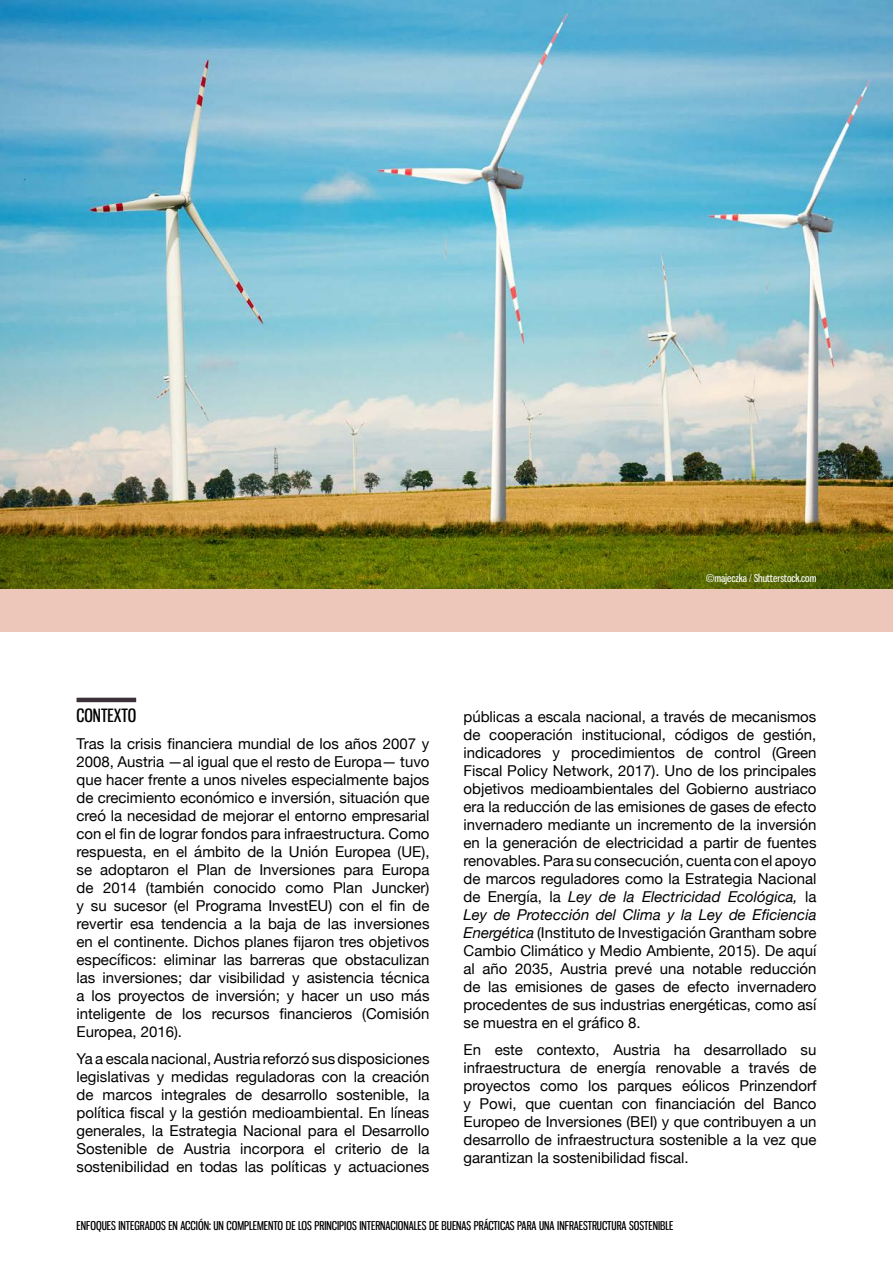
<style>
.page{position:relative;width:893px;height:1263px;background:#fff}
.page>*{position:absolute;margin:0;border:0;box-sizing:border-box;transform-origin:0 0}
.t1{font:18px "Gnuolane Rg";color:#000}
.t2{font:15px/18px "Helvetica Neue";color:#000;text-align:justify}
.t3{font:12px "Gnuolane Rg";color:#000}
.t4{font:10.5px "Gnuolane Rg";color:#fff}
.s1{font-style:italic}
</style>
<div class="page">
<hr style="left:77px;top:698px;width:59px;height:4px;background:#3c3039">
<img style="left:0;top:0;width:893px;height:589px">
<div style="left:0;top:589px;width:893px;height:42px;background:#eec7bb"></div>
<p class="t4" style="left:706px;top:572px;width:112px">©majeczka / Shutterstock.com</p>
<p class="t1" style="left:77px;top:705px;width:61px">CONTEXTO</p>
<p class="t2" style="left:77px;top:735px;width:354px">Tras la crisis financiera mundial de los años 2007 y 2008, Austria —al igual que el resto de Europa— tuvo que hacer frente a unos niveles especialmente bajos de crecimiento económico e inversión, situación que creó la necesidad de mejorar el entorno empresarial con el fin de lograr fondos para infraestructura. Como respuesta, en el ámbito de la Unión Europea (UE), se adoptaron el Plan de Inversiones para Europa de 2014 (también conocido como Plan Juncker) y su sucesor (el Programa InvestEU) con el fin de revertir esa tendencia a la baja de las inversiones en el continente. Dichos planes fijaron tres objetivos específicos: eliminar las barreras que obstaculizan las inversiones; dar visibilidad y asistencia técnica a los proyectos de inversión; y hacer un uso más inteligente de los recursos financieros (Comisión Europea, 2016).</p>
<p class="t2" style="left:77px;top:1050px;width:354px">Ya a escala nacional, Austria reforzó sus disposiciones legislativas y medidas reguladoras con la creación de marcos integrales de desarrollo sostenible, la política fiscal y la gestión medioambiental. En líneas generales, la Estrategia Nacional para el Desarrollo Sostenible de Austria incorpora el criterio de la sostenibilidad en todas las políticas y actuaciones</p>
<p class="t2" style="left:463px;top:709px;width:354px">públicas a escala nacional, a través de mecanismos de cooperación institucional, códigos de gestión, indicadores y procedimientos de control (Green Fiscal Policy Network, 2017). Uno de los principales objetivos medioambientales del Gobierno austriaco era la reducción de las emisiones de gases de efecto invernadero mediante un incremento de la inversión en la generación de electricidad a partir de fuentes renovables. Para su consecución, cuenta con el apoyo de marcos reguladores como la Estrategia Nacional de Energía, la <span class="s1">Ley de la Electricidad Ecológica,</span> la <span class="s1">Ley de Protección del Clima y la Ley de Eficiencia Energética</span> (Instituto de Investigación Grantham sobre Cambio Climático y Medio Ambiente, 2015). De aquí al año 2035, Austria prevé una notable reducción de las emisiones de gases de efecto invernadero procedentes de sus industrias energéticas, como así se muestra en el gráfico 8.</p>
<p class="t2" style="left:463px;top:1041px;width:354px">En este contexto, Austria ha desarrollado su infraestructura de energía renovable a través de proyectos como los parques eólicos Prinzendorf y Powi, que cuentan con financiación del Banco Europeo de Inversiones (BEI) y que contribuyen a un desarrollo de infraestructura sostenible a la vez que garantizan la sostenibilidad fiscal.</p>
<p class="t3" style="left:77px;top:1218px;width:598px">ENFOQUES INTEGRADOS EN ACCIÓN: UN COMPLEMENTO DE LOS PRINCIPIOS INTERNACIONALES DE BUENAS PRÁCTICAS PARA UNA INFRAESTRUCTURA SOSTENIBLE</p>
</div>
